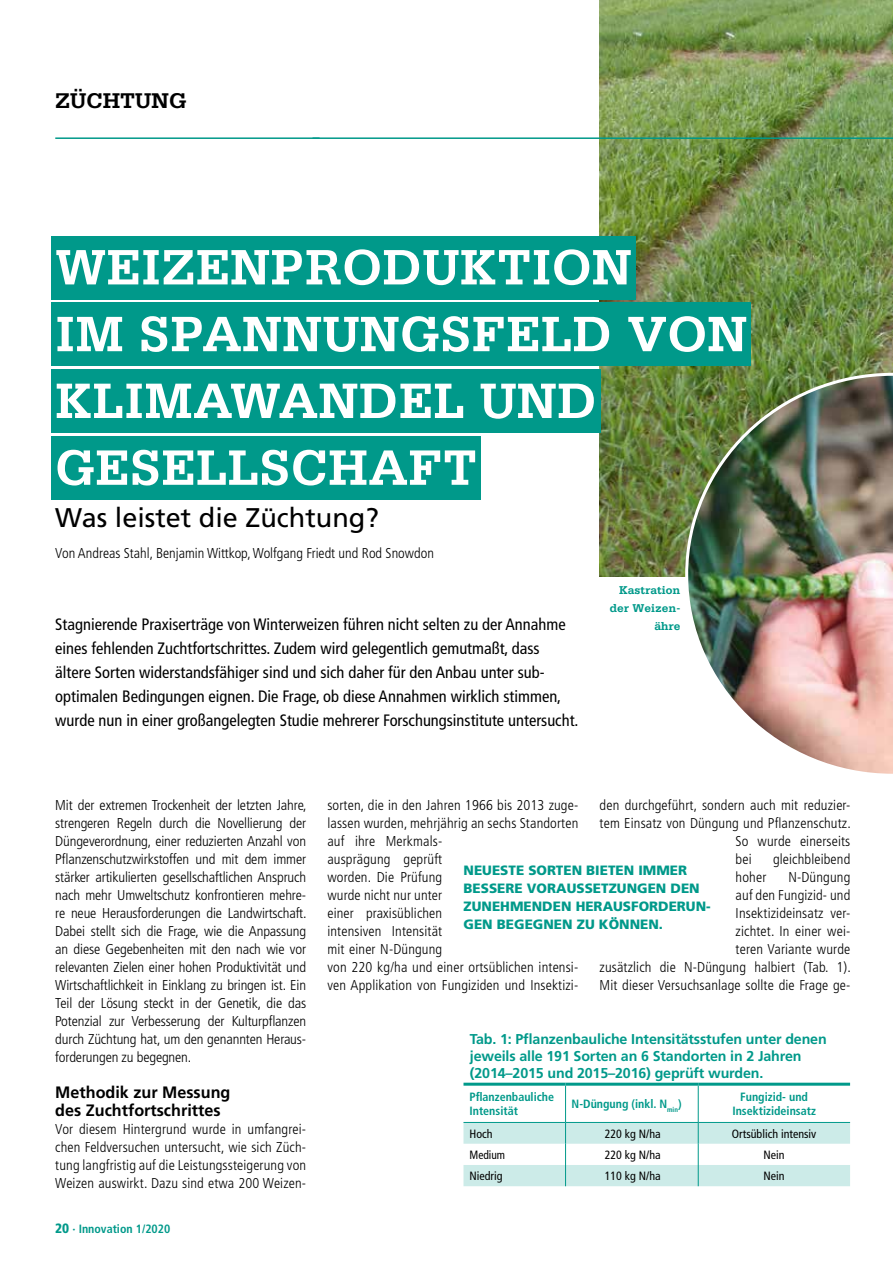
<style>
.page{position:relative;width:893px;height:1263px;background:#fff}
.page>*{position:absolute;margin:0;border:0;box-sizing:border-box;transform-origin:0 0}
.t1{font:700 52.5px/66.8px "Serifa";letter-spacing:.01em;color:#fff}
.t2{font:27px "Frutiger";color:#000}
.t3{font:700 22.5px "Serifa";color:#000}
.t4{font:condensed 16.5px/24px "Frutiger";color:#000}
.t5{font:700 16.5px/18px "Frutiger LT";color:#000}
.t6{font:300 condensed 14.25px/18px "Frutiger LT";letter-spacing:.01em;color:#000;text-align:justify}
.t7{font:700 14.25px/17.1px "Frutiger";letter-spacing:-.01em;color:#00998a}
.t8{font:900 13.5px/18px "Frutiger";color:#00998a}
.t9{font:700 condensed 12px/14.4px "Frutiger";color:#00998a}
.t10{font:condensed 12px "Frutiger";color:#000}
.t11{font:700 12px/18px "Serifa";color:#00998a;text-align:right}
.t12{font:700 condensed 12px "Frutiger LT";color:#00998a}
.t13{font:condensed 12px "Frutiger";color:#000;scale:.95 1}
.s1{font-weight:900;font-size:13.5px}
</style>
<div class="page">
<img style="left:600px;top:0;width:293px;height:576px">
<img style="left:685px;top:373px;width:208px;height:401px">
<div style="left:51px;top:236px;width:584px;height:63px;background:#00998a"></div>
<div style="left:51px;top:303px;width:700px;height:63px;background:#00998a"></div>
<div style="left:51px;top:369px;width:550px;height:64px;background:#00998a"></div>
<div style="left:51px;top:436px;width:430px;height:63px;background:#00998a"></div>
<hr style="left:565px;top:1086px;width:1px;height:36px;background:#00998a">
<hr style="left:698px;top:1086px;width:1px;height:36px;background:#00998a">
<svg style="left:463px;top:1123px;width:387px;height:63px"></svg>
<hr style="left:463px;top:1122px;width:103px;height:1px;background:#00998a">
<hr style="left:566px;top:1122px;width:132px;height:1px;background:#00998a">
<hr style="left:698px;top:1122px;width:152px;height:1px;background:#00998a">
<hr style="left:463px;top:1083px;width:103px;height:3px;background:#00998a">
<hr style="left:566px;top:1083px;width:132px;height:3px;background:#00998a">
<hr style="left:698px;top:1083px;width:152px;height:3px;background:#00998a">
<hr style="left:55px;top:137px;width:838px;height:2px;background:#00998a">
<h3 class="t3" style="left:55px;top:87px;width:133px">ZÜCHTUNG</h3>
<h1 class="t1" style="left:55px;top:233px;width:693px">WEIZENPRODUKTION<br>IM SPANNUNGSFELD VON<br>KLIMAWANDEL UND<br>GESELLSCHAFT</h1>
<h2 class="t2" style="left:55px;top:502px;width:325px">Was leistet die Züchtung?</h2>
<p class="t6" style="left:55px;top:544px;width:380px">Von Andreas Stahl, Benjamin Wittkop, Wolfgang Friedt und Rod Snowdon</p>
<p class="t4" style="left:55px;top:612px;width:525px">Stagnierende Praxiserträge von Winterweizen führen nicht selten zu der Annahme eines fehlenden Zuchtfortschrittes. Zudem wird gelegentlich gemutmaßt, dass ältere Sorten widerstandsfähiger sind und sich daher für den Anbau unter sub&shy;optimalen Bedingungen eignen. Die Frage, ob diese Annahmen wirklich stimmen, wurde nun in einer großangelegten Studie mehrerer Forschungsinstitute untersucht.</p>
<p class="t11" style="left:610px;top:581px;width:72px">Kastration der Weizen&shy;ähre</p>
<p class="t6" style="left:55px;top:796px;width:253px">Mit der extremen Trockenheit der letzten Jahre, strengeren Regeln durch die Novellierung der Düngeverordnung, einer reduzierten Anzahl von Pflanzenschutzwirkstoffen und mit dem immer stärker artikulierten gesellschaftlichen Anspruch nach mehr Umweltschutz konfrontieren mehre&shy;re neue Herausforderungen die Landwirtschaft.<br>Dabei stellt sich die Frage, wie die Anpassung an diese Gegebenheiten mit den nach wie vor relevanten Zielen einer hohen Produktivität und Wirtschaftlichkeit in Einklang zu bringen ist. Ein Teil der Lösung steckt in der Genetik, die das Potenzial zur Verbesserung der Kulturpflanzen durch Züchtung hat, um den genannten Heraus&shy;forderungen zu begegnen.</p>
<p class="t5" style="left:55px;top:1083px;width:177px">Methodik zur Messung des Zuchtfortschrittes</p>
<p class="t6" style="left:55px;top:1120px;width:252px">Vor diesem Hintergrund wurde in umfangrei&shy;chen Feldversuchen untersucht, wie sich Züch&shy;tung langfristig auf die Leistungssteigerung von Weizen auswirkt. Dazu sind etwa 200 Weizen-</p>
<p class="t12" style="left:55px;top:1222px;width:117px"><span class="s1">20</span> · Innovation 1/2020</p>
<p class="t6" style="left:327px;top:796px;width:252px;text-align:left">sorten, die in den Jahren 1966 bis 2013 zuge&shy;lassen wurden, mehrjährig an sechs Standorten auf ihre Merkmals-<br>ausprägung geprüft<br>worden. Die Prüfung<br>wurde nicht nur unter<br>einer praxisüblichen<br>intensiven Intensität<br>mit einer N-Düngung<br>von 220 kg/ha und einer ortsüblichen intensi&shy;ven Applikation von Fungiziden und Insektizi-</p>
<p class="t6" style="left:600px;top:796px;width:252px">den durchgeführt, sondern auch mit reduzier-</p>
<p class="t6" style="left:600px;top:814px;width:253px">tem Einsatz von Düngung und Pflanzenschutz.</p>
<p class="t6" style="left:736px;top:832px;width:116px">So wurde einerseits</p>
<p class="t6" style="left:736px;top:850px;width:18px">bei</p>
<p class="t6" style="left:773px;top:850px;width:79px">gleichbleibend</p>
<p class="t6" style="left:736px;top:868px;width:32px">hoher</p>
<p class="t8" style="left:463px;top:861px;width:249px">NEUESTE SORTEN BIETEN IMMER<br>BESSERE VORAUSSETZUNGEN DEN<br>ZUNEHMENDEN HERAUSFORDERUN-<br>GEN BEGEGNEN ZU KÖNNEN.</p>
<p class="t6" style="left:600px;top:868px;width:253px;text-align:right">N-Düngung<br>auf den Fungizid- und<br>Insektizideinsatz ver-<br>zichtet. In einer wei-<br>teren Variante wurde<br>zusätzlich die N-Düngung halbiert (Tab. 1).<br>Mit dieser Versuchsanlage sollte die Frage ge-</p>
<p class="t7" style="left:470px;top:1030px;width:358px">Tab. 1: Pflanzenbauliche Intensitätsstufen unter denen jeweils alle 191 Sorten an 6 Standorten in 2 Jahren (2014–2015 und 2015–2016) geprüft wurden.</p>
<p class="t9" style="left:469px;top:1089px;width:86px">Pflanzenbauliche<br>Intensität</p>
<p class="t9" style="left:572px;top:1096px;width:112px">N-Düngung (inkl. N<sub>min</sub>)</p>
<p class="t9" style="left:732px;top:1089px;width:85px;text-align:center">Fungizid- und<br>Insektizideinsatz</p>
<p class="t10" style="left:469px;top:1126px;width:25px">Hoch</p>
<p class="t10" style="left:605px;top:1126px;width:57px">220 kg N/ha</p>
<p class="t10" style="left:732px;top:1126px;width:86px">Ortsüblich intensiv</p>
<p class="t13" style="left:469px;top:1148px;width:39px">Medium</p>
<p class="t10" style="left:605px;top:1148px;width:57px">220 kg N/ha</p>
<p class="t10" style="left:764px;top:1148px;width:23px">Nein</p>
<p class="t10" style="left:469px;top:1169px;width:35px">Niedrig</p>
<p class="t10" style="left:605px;top:1169px;width:57px">110 kg N/ha</p>
<p class="t10" style="left:764px;top:1169px;width:23px">Nein</p>
</div>
